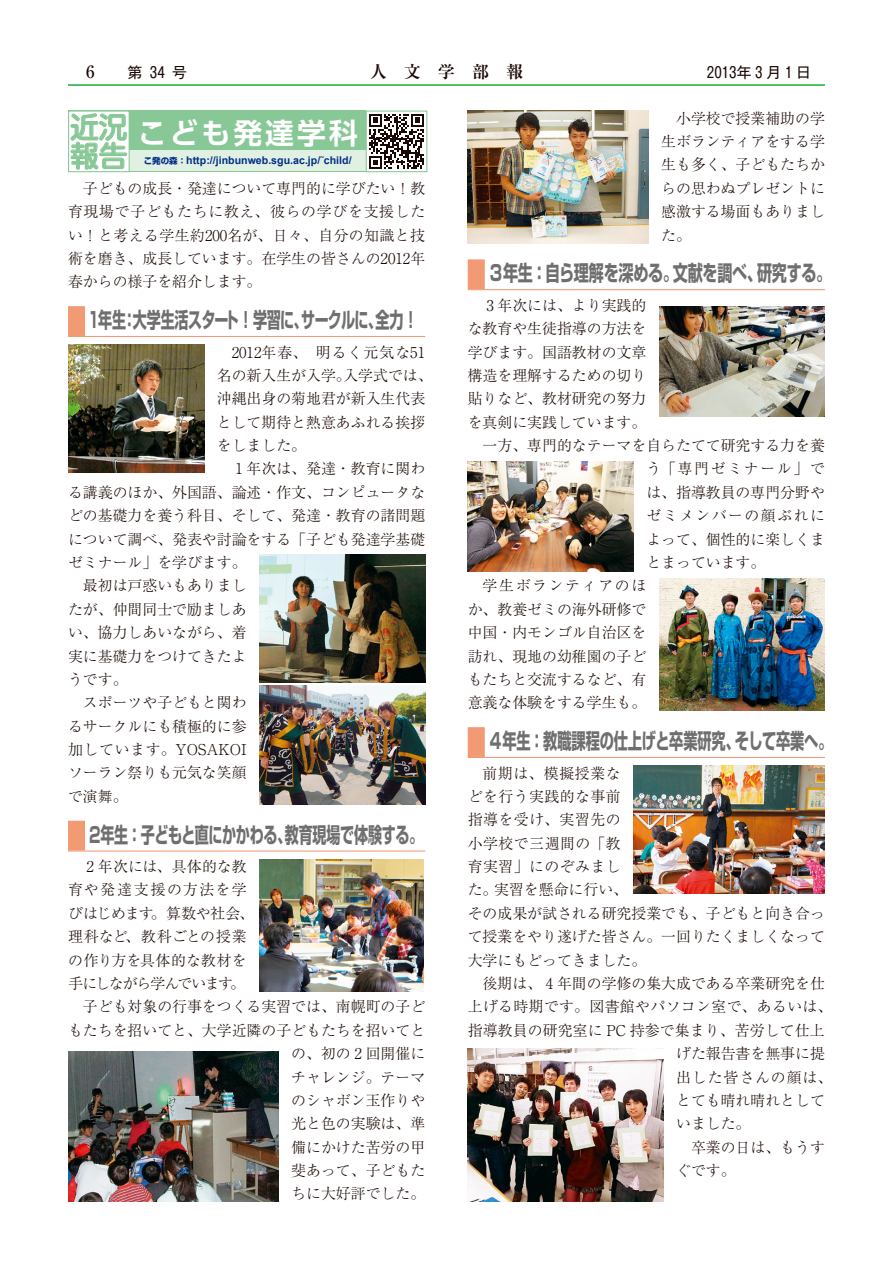
<style>
.page{position:relative;width:893px;height:1263px;background:#fff}
.page>*{position:absolute;margin:0;border:0;box-sizing:border-box;transform-origin:0 0}
.t1{font:700 28.65px "UD Shin Go Pro De";letter-spacing:.11em;color:#fff}
.t2{font:500 28.65px/28.7px "UD Shin M Go Pro";color:#88c896}
.t3{font:700 21.45px "Shin Go Pro";letter-spacing:-.02em;color:#706f6f;scale:.65 1}
.t4{font:700 21.45px "Shin Go Pro";letter-spacing:-.02em;color:#706f6f;scale:.66 1}
.t5{font:700 21.45px "Shin Go Pro";letter-spacing:-.02em;color:#706f6f;scale:.7 1}
.t6{font:700 16.95px "Ryumin Pro";letter-spacing:1em;color:#1a0904}
.t7{font:500 16.95px "Ryumin Pro";color:#1a0904}
.t8{font:300 14.85px/23.4px "Ryumin Pro";color:#1a0904;text-align:justify}
.t9{font:300 14.85px "Ryumin Pro";letter-spacing:.025em;color:#1a0904}
.t10{font:300 14.85px "Ryumin Pro";letter-spacing:.1em;color:#1a0904}
.t11{font:300 14.85px "Ryumin Pro";letter-spacing:.11em;color:#1a0904}
.t12{font:14.85px "Gothic MB101 Pro";color:#1a0904}
.t13{font:300 14.85px "Ryumin Pro";letter-spacing:-.07em;color:#1a0904}
.t14{font:300 14.85px "Ryumin Pro";letter-spacing:.06em;color:#1a0904}
.t15{font:700 10.65px "Arial";color:#002e87}
.s1{font-family:"Shin Go Pro";font-size:8.55px}
</style>
<div class="page">
<hr style="left:68px;top:84px;width:757px;height:2px;background:#18ab34">
<div style="left:68px;top:306px;width:17px;height:30px;background:#f29a74"></div>
<hr style="left:68px;top:336px;width:357px;height:1px;background:#f29a74">
<div style="left:68px;top:821px;width:17px;height:29px;background:#f29a74"></div>
<hr style="left:68px;top:850px;width:357px;height:1px;background:#f29a74">
<div style="left:68px;top:111px;width:357px;height:61px;background:#88c896"></div>
<div style="left:68px;top:151px;width:357px;height:20px;background:#e0f0e2"></div>
<div style="left:366px;top:111px;width:61px;height:61px;background:#fff"></div>
<svg style="left:369px;top:114px;width:55px;height:55px"></svg>
<div style="left:366px;top:111px;width:61px;height:61px;border:1px solid #88c896"></div>
<div style="left:69px;top:111px;width:60px;height:61px;background:#fff"></div>
<svg style="left:71px;top:113px;width:56px;height:57px"></svg>
<div style="left:68px;top:111px;width:62px;height:61px;border:1px solid #88c896"></div>
<div style="left:468px;top:259px;width:17px;height:30px;background:#f29a74"></div>
<hr style="left:468px;top:289px;width:357px;height:1px;background:#f29a74">
<div style="left:468px;top:727px;width:17px;height:30px;background:#f29a74"></div>
<hr style="left:468px;top:757px;width:357px;height:1px;background:#f29a74">
<img style="left:68px;top:344px;width:136px;height:128px">
<img style="left:259px;top:555px;width:166px;height:127px">
<img style="left:259px;top:685px;width:166px;height:119px">
<img style="left:259px;top:859px;width:164px;height:132px">
<img style="left:68px;top:1052px;width:211px;height:149px">
<img style="left:468px;top:111px;width:180px;height:132px">
<img style="left:659px;top:306px;width:166px;height:111px">
<img style="left:468px;top:461px;width:166px;height:111px">
<img style="left:659px;top:578px;width:166px;height:132px">
<img style="left:633px;top:766px;width:192px;height:127px">
<img style="left:468px;top:1048px;width:195px;height:153px">
<p class="t7" style="left:86px;top:58px;width:10px">6</p>
<p class="t12" style="left:128px;top:60px;width:61px">第 34 号</p>
<p class="t6" style="left:370px;top:58px;width:155px">人文学部報</p>
<p class="t12" style="left:707px;top:60px;width:106px">2013年 3 月 1 日</p>
<h1 class="t1" style="left:138px;top:110px;width:222px">こども発達学科</h1>
<p class="t15" style="left:144px;top:153px;width:209px"><span class="s1">こ発の森：</span>http://jinbunweb.sgu.ac.jp/˜child/</p>
<p class="t8" style="left:661px;top:105px;width:165px;text-indent:15px">小学校で授業補助の学生ボランティアをする学生も多く、子どもたちからの思わぬプレゼントに感激する場面もありました。</p>
<h2 class="t5" style="left:488px;top:256px;width:491px">３年生：自ら理解を深める。文献を調べ、研究する。</h2>
<p class="t8" style="left:486px;top:292px;width:161px">3 年次には、より実践的</p>
<p class="t8" style="left:468px;top:316px;width:180px">な教育や生徒指導の方法を</p>
<p class="t8" style="left:468px;top:339px;width:180px">学びます。国語教材の文章</p>
<p class="t8" style="left:468px;top:362px;width:180px">構造を理解するための切り</p>
<p class="t8" style="left:468px;top:386px;width:180px">貼りなど、教材研究の努力</p>
<p class="t8" style="left:468px;top:409px;width:180px">を真剣に実践しています。</p>
<p class="t8" style="left:483px;top:433px;width:344px">一方、専門的なテーマを自らたてて研究する力を養</p>
<p class="t11" style="left:646px;top:457px;width:180px">う「専門ゼミナール」で</p>
<p class="t8" style="left:646px;top:479px;width:180px">は、指導教員の専門分野や</p>
<p class="t10" style="left:646px;top:504px;width:180px">ゼミメンバーの顔ぶれに</p>
<p class="t8" style="left:646px;top:526px;width:180px">よって、個性的に楽しくま</p>
<p class="t8" style="left:646px;top:549px;width:121px">とまっています。</p>
<p class="t11" style="left:483px;top:574px;width:165px">学生ボランティアのほ</p>
<p class="t8" style="left:468px;top:596px;width:180px">か、教養ゼミの海外研修で</p>
<p class="t8" style="left:468px;top:620px;width:180px">中国・内モンゴル自治区を</p>
<p class="t8" style="left:468px;top:643px;width:180px">訪れ、現地の幼稚園の子ど</p>
<p class="t8" style="left:468px;top:666px;width:180px">もたちと交流するなど、有</p>
<p class="t8" style="left:468px;top:690px;width:180px">意義な体験をする学生も。</p>
<h2 class="t4" style="left:489px;top:724px;width:523px">４年生：教職課程の仕上げと卒業研究、そして卒業へ。</h2>
<p class="t8" style="left:468px;top:760px;width:359px;text-align:left;text-indent:15px">前期は、模擬授業な<br>どを行う実践的な事前<br>指導を受け、実習先の<br>小学校で三週間の「教<br>育実習」にのぞみまし<br>た。実習を懸命に行い、<br>その成果が試される研究授業でも、子どもと向き合って授業をやり遂げた皆さん。一回りたくましくなって大学にもどってきました。</p>
<p class="t8" style="left:483px;top:970px;width:344px">後期は、 4 年間の学修の集大成である卒業研究を仕</p>
<p class="t9" style="left:468px;top:995px;width:366px">上げる時期です。図書館やパソコン室で、あるいは、</p>
<p class="t8" style="left:468px;top:1017px;width:359px">指導教員の研究室に PC 持参で集まり、苦労して仕上</p>
<p class="t8" style="left:676px;top:1041px;width:150px">げた報告書を無事に提</p>
<p class="t14" style="left:676px;top:1065px;width:158px">出した皆さんの顔は、</p>
<p class="t8" style="left:676px;top:1087px;width:150px">とても晴れ晴れとして</p>
<p class="t8" style="left:676px;top:1111px;width:76px">いました。</p>
<p class="t8" style="left:691px;top:1134px;width:135px">卒業の日は、もうす</p>
<p class="t8" style="left:676px;top:1157px;width:61px">ぐです。</p>
<h1 class="t2" style="left:70px;top:111px;width:59px">近況報告</h1>
<p class="t8" style="left:68px;top:175px;width:359px;text-indent:15px">子どもの成長・発達について専門的に学びたい！教育現場で子どもたちに教え、彼らの学びを支援したい！と考える学生約200名が、日々、自分の知識と技術を磨き、成長しています。在学生の皆さんの2012年春からの様子を紹介します。</p>
<h2 class="t3" style="left:87px;top:303px;width:510px">１年生：大学生活スタート！学習に、サークルに、全力！</h2>
<p class="t8" style="left:217px;top:339px;width:217px;text-align:left;text-indent:15px">2012年春、　明るく元気な51名の新入生が入学。入学式では、沖縄出身の菊地君が新入生代表として期待と熱意あふれる挨拶をしました。</p>
<p class="t8" style="left:235px;top:456px;width:191px">１年次は、発達・教育に関わ</p>
<p class="t8" style="left:68px;top:479px;width:359px">る講義のほか、外国語、論述・作文、コンピュータな</p>
<p class="t8" style="left:68px;top:503px;width:359px">どの基礎力を養う科目、そして、発達・教育の諸問題</p>
<p class="t8" style="left:68px;top:526px;width:359px">について調べ、発表や討論をする「子ども発達学基礎</p>
<p class="t8" style="left:68px;top:549px;width:180px">ゼミナール」を学びます。</p>
<p class="t8" style="left:83px;top:573px;width:165px">最初は戸惑いもありまし</p>
<p class="t8" style="left:68px;top:596px;width:180px">たが、仲間同士で励ましあ</p>
<p class="t8" style="left:68px;top:620px;width:180px">い、協力しあいながら、着</p>
<p class="t8" style="left:68px;top:643px;width:180px">実に基礎力をつけてきたよ</p>
<p class="t8" style="left:68px;top:666px;width:61px">うです。</p>
<p class="t8" style="left:83px;top:690px;width:165px">スポーツや子どもと関わ</p>
<p class="t8" style="left:68px;top:713px;width:180px">るサークルにも積極的に参</p>
<p class="t8" style="left:68px;top:737px;width:180px">加しています。YOSAKOI</p>
<p class="t8" style="left:68px;top:760px;width:180px">ソーラン祭りも元気な笑顔</p>
<p class="t8" style="left:68px;top:783px;width:61px">で演舞。</p>
<h2 class="t3" style="left:89px;top:817px;width:515px">2年生：子どもと直にかかわる、教育現場で体験する。</h2>
<p class="t8" style="left:87px;top:854px;width:161px">2 年次には、具体的な教</p>
<p class="t10" style="left:68px;top:878px;width:180px">育や発達支援の方法を学</p>
<p class="t8" style="left:68px;top:900px;width:187px">びはじめます。算数や社会、</p>
<p class="t8" style="left:68px;top:924px;width:180px">理科など、教科ごとの授業</p>
<p class="t8" style="left:68px;top:947px;width:180px">の作り方を具体的な教材を</p>
<p class="t13" style="left:68px;top:972px;width:179px">手にしながら学んでいます。</p>
<p class="t8" style="left:83px;top:994px;width:344px">子ども対象の行事をつくる実習では、南幌町の子ど</p>
<p class="t8" style="left:68px;top:1017px;width:359px">もたちを招いてと、大学近隣の子どもたちを招いてと</p>
<p class="t8" style="left:291px;top:1041px;width:135px">の、初の 2 回開催に</p>
<p class="t8" style="left:291px;top:1064px;width:135px">チャレンジ。テーマ</p>
<p class="t8" style="left:291px;top:1087px;width:135px">のシャボン玉作りや</p>
<p class="t8" style="left:291px;top:1111px;width:135px">光と色の実験は、準</p>
<p class="t8" style="left:291px;top:1134px;width:135px">備にかけた苦労の甲</p>
<p class="t8" style="left:291px;top:1157px;width:135px">斐あって、子どもた</p>
<p class="t8" style="left:291px;top:1181px;width:135px">ちに大好評でした。</p>
</div>
